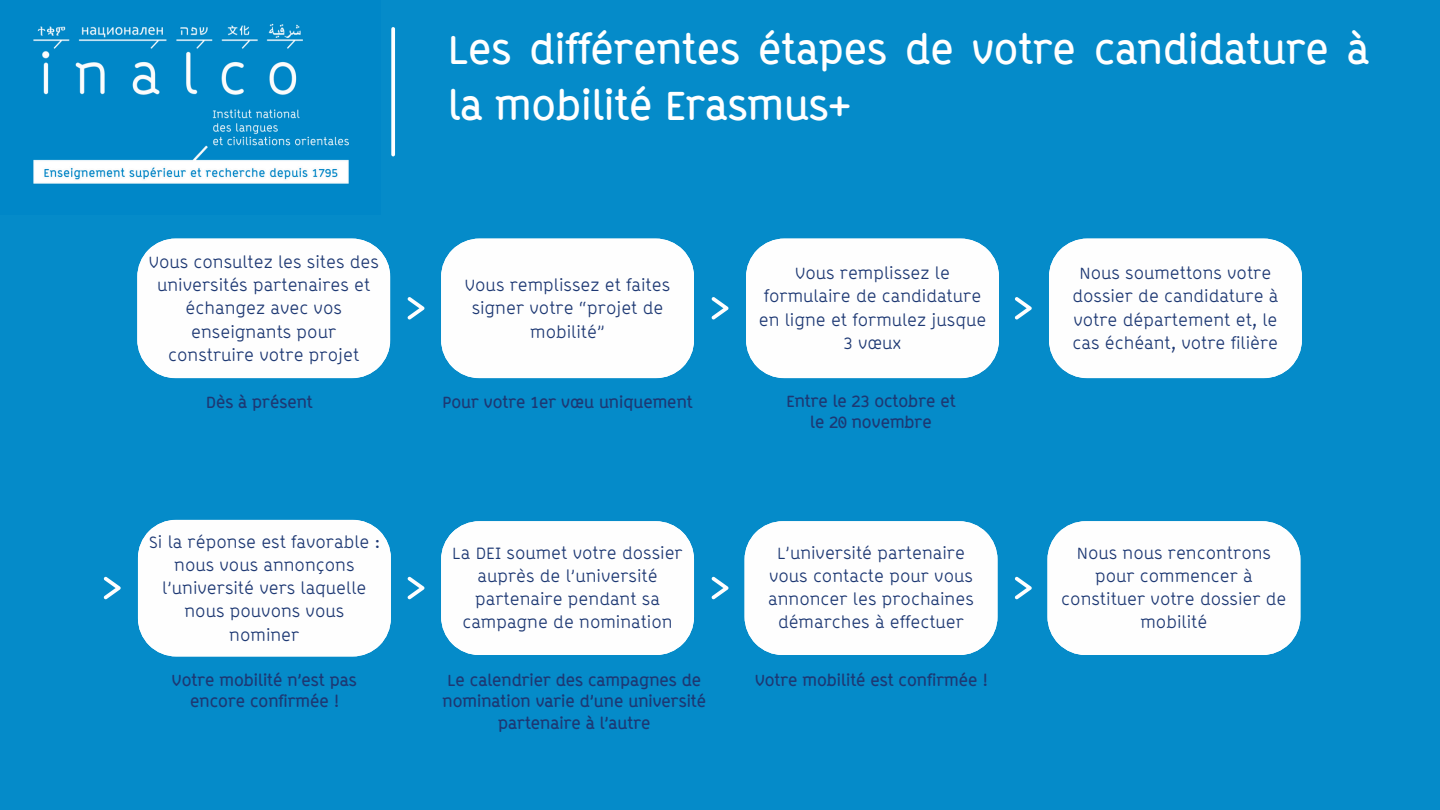
<style>
.page{position:relative;width:1440px;height:810px;background:#058bc9}
.page>*{position:absolute;margin:0;border:0;box-sizing:border-box;transform-origin:0 0}
.t1{font:700 40px/55.5px "ABB Line";color:#fff}
.t2{font:17px/23.2px "ABB Line";color:#1d3873;text-align:center}
.t3{font:700 16px/21.8px "ABB Line";color:#1d3873;text-align:center}
</style>
<div class="page">
<img style="left:33px;top:23px;width:316px;height:161px">
<svg style="left:391px;top:29px;width:4px;height:126px"></svg>
<div style="left:137px;top:239px;width:253px;height:139px;background:#fefefe"></div>
<div style="left:441px;top:239px;width:253px;height:139px;background:#fefefe"></div>
<div style="left:746px;top:239px;width:253px;height:139px;background:#fefefe"></div>
<div style="left:1049px;top:239px;width:253px;height:139px;background:#fefefe"></div>
<div style="left:138px;top:520px;width:253px;height:136px;background:#fefefe"></div>
<div style="left:441px;top:521px;width:253px;height:134px;background:#fefefe"></div>
<div style="left:745px;top:521px;width:253px;height:134px;background:#fefefe"></div>
<div style="left:1047px;top:521px;width:253px;height:134px;background:#fefefe"></div>
<svg style="left:408px;top:297px;width:16px;height:23px"></svg>
<svg style="left:712px;top:297px;width:16px;height:23px"></svg>
<svg style="left:1015px;top:297px;width:17px;height:23px"></svg>
<svg style="left:408px;top:577px;width:16px;height:22px"></svg>
<svg style="left:712px;top:577px;width:16px;height:22px"></svg>
<svg style="left:1015px;top:577px;width:17px;height:22px"></svg>
<svg style="left:104px;top:577px;width:17px;height:22px"></svg>
<p class="t2" style="left:149px;top:251px;width:232px">Vous consultez les sites des universités partenaires et échangez avec vos enseignants pour construire votre projet</p>
<h2 class="t1" style="left:448px;top:22px;width:923px">Les différentes étapes de votre candidature à la mobilité Erasmus+</h2>
<h2 class="t2" style="left:465px;top:274px;width:207px">Vous remplissez et faites signer votre “projet de mobilité”</h2>
<p class="t2" style="left:759px;top:262px;width:229px">Vous remplissez le formulaire de candidature en ligne et formulez jusque<br>3 vœux</p>
<h1 class="t2" style="left:1072px;top:262px;width:208px">Nous soumettons votre dossier de candidature à votre département et, le cas échéant, votre filière</h1>
<p class="t3" style="left:206px;top:392px;width:108px">Dès à présent</p>
<p class="t3" style="left:442px;top:392px;width:252px">Pour votre 1er vœu uniquement</p>
<p class="t3" style="left:786px;top:390px;width:171px">Entre le 23 octobre et le 20 novembre</p>
<p class="t2" style="left:149px;top:530px;width:232px">Si la réponse est favorable : nous vous annonçons l’université vers laquelle nous pouvons vous nominer</p>
<h2 class="t2" style="left:452px;top:541px;width:232px">La DEI soumet votre dossier auprès de l’université partenaire pendant sa campagne de nomination</h2>
<p class="t2" style="left:768px;top:541px;width:207px">L’université partenaire vous contacte pour vous annoncer les prochaines démarches à effectuer</p>
<p class="t2" style="left:1061px;top:541px;width:227px">Nous nous rencontrons pour commencer à constituer votre dossier de mobilité</p>
<p class="t3" style="left:172px;top:669px;width:186px">Votre mobilité n’est pas encore confirmée !</p>
<h2 class="t3" style="left:443px;top:669px;width:265px">Le calendrier des campagnes de nomination varie d’une université partenaire à l’autre</h2>
<p class="t3" style="left:755px;top:669px;width:233px">Votre mobilité est confirmée !</p>
</div>
